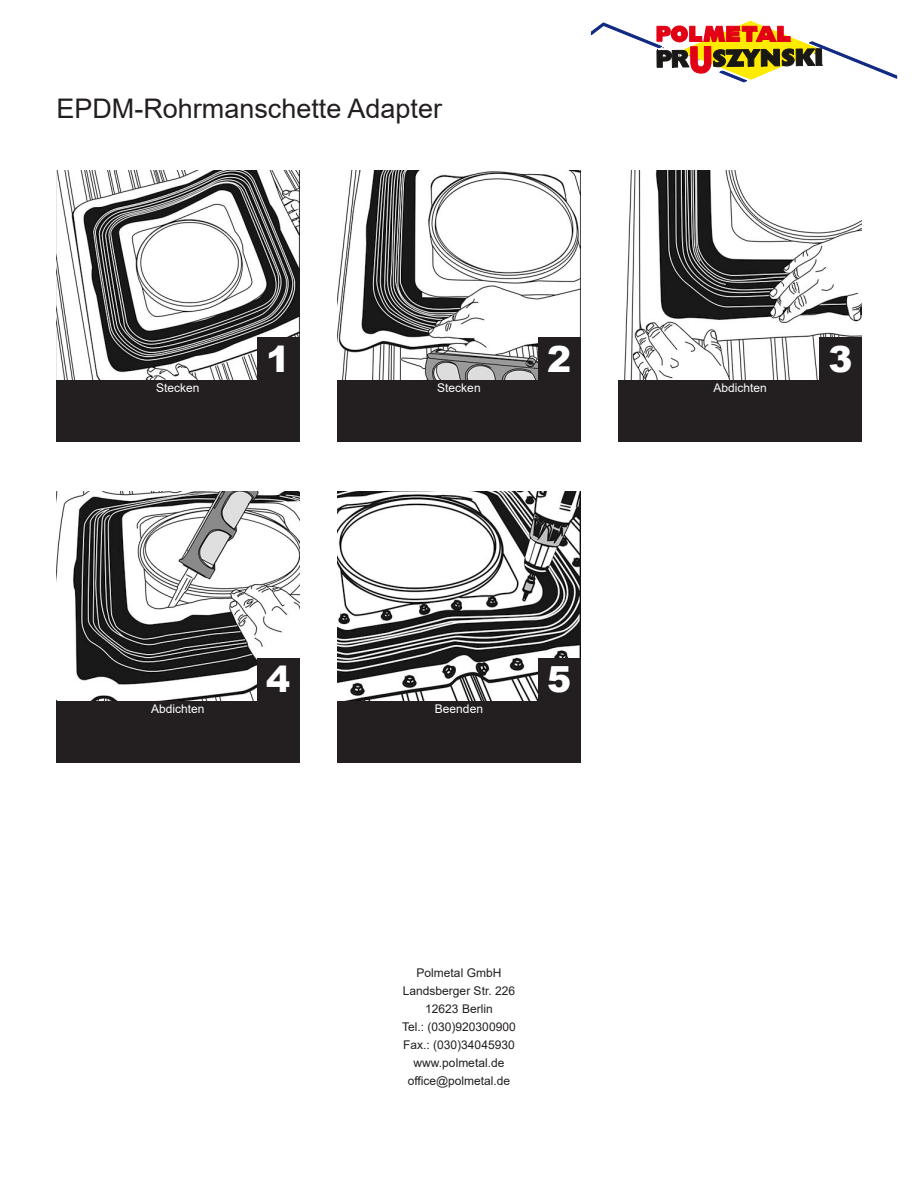
<style>
.page{position:relative;width:918px;height:1188px;background:#fff}
.page>*{position:absolute;margin:0;border:0;box-sizing:border-box;transform-origin:0 0}
.t1{font:900 36px "Arial";color:#fff}
.t2{font:27px "Arial";color:#231f20}
.t3{font:12px/18px "Arial";color:#231f20;text-align:center}
.t4{font:12px "Arial";color:#fff}
</style>
<div class="page">
<img style="left:56px;top:171px;width:244px;height:209px">
<img style="left:624px;top:171px;width:238px;height:209px">
<img style="left:56px;top:492px;width:244px;height:209px">
<img style="left:337px;top:492px;width:244px;height:209px">
<img style="left:337px;top:171px;width:244px;height:209px">
<div style="left:56px;top:380px;width:244px;height:62px;background:#231f20"></div>
<div style="left:337px;top:380px;width:244px;height:62px;background:#231f20"></div>
<div style="left:618px;top:380px;width:244px;height:62px;background:#231f20"></div>
<div style="left:56px;top:701px;width:244px;height:62px;background:#231f20"></div>
<div style="left:337px;top:701px;width:244px;height:62px;background:#231f20"></div>
<div style="left:257px;top:338px;width:43px;height:42px;background:#231f20"></div>
<div style="left:538px;top:338px;width:43px;height:42px;background:#231f20"></div>
<div style="left:819px;top:338px;width:43px;height:42px;background:#231f20"></div>
<div style="left:257px;top:658px;width:43px;height:43px;background:#231f20"></div>
<div style="left:538px;top:658px;width:43px;height:43px;background:#231f20"></div>
<svg style="left:591px;top:21px;width:306px;height:61px"></svg>
<h2 class="t2" style="left:56px;top:90px;width:387px">EPDM-Rohrmanschette Adapter</h2>
<h1 class="t1" style="left:266px;top:333px;width:26px">1</h1>
<h1 class="t1" style="left:547px;top:333px;width:26px">2</h1>
<h1 class="t1" style="left:828px;top:333px;width:26px">3</h1>
<p class="t4" style="left:156px;top:379px;width:45px">Stecken</p>
<p class="t4" style="left:437px;top:379px;width:45px">Stecken</p>
<p class="t4" style="left:713px;top:379px;width:55px">Abdichten</p>
<h1 class="t1" style="left:266px;top:653px;width:26px">4</h1>
<h1 class="t1" style="left:547px;top:653px;width:26px">5</h1>
<p class="t4" style="left:151px;top:700px;width:55px">Abdichten</p>
<p class="t4" style="left:435px;top:700px;width:50px">Beenden</p>
<p class="t3" style="left:402px;top:964px;width:115px">Polmetal GmbH<br>Landsberger Str. 226<br>12623 Berlin<br>Tel.: (030)920300900<br>Fax.: (030)34045930 www.polmetal.de office@polmetal.de</p>
</div>
